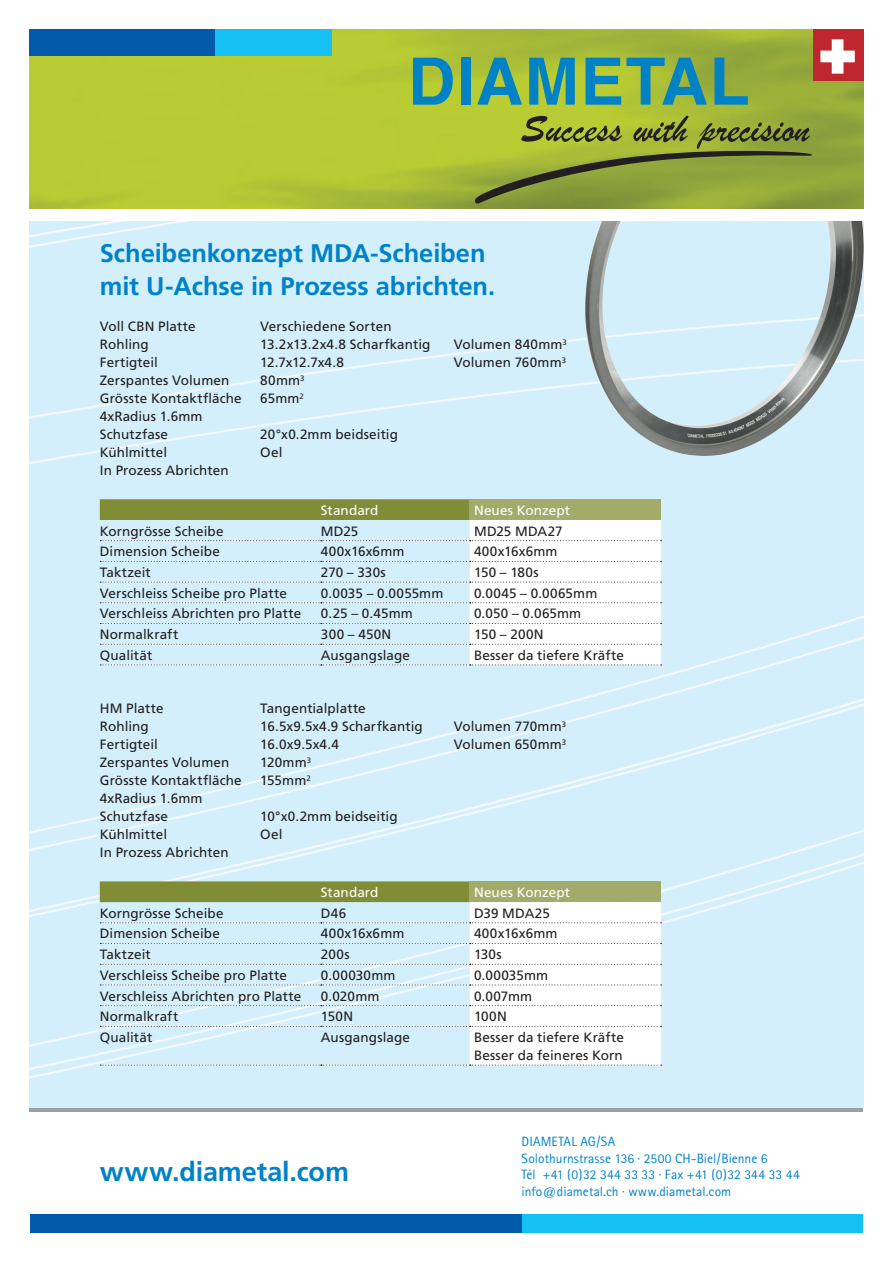
<style>
.page{position:relative;width:893px;height:1263px;background:#fff}
.page>*{position:absolute;margin:0;border:0;box-sizing:border-box;transform-origin:0 0}
.t1{font:700 27px "Frutiger";letter-spacing:-.005em;color:#0082c8}
.t2{font:700 25.5px/33px "Frutiger";letter-spacing:-.005em;color:#0082c8}
.t3{font:13.5px/18px "Frutiger";letter-spacing:.005em;color:#231f20}
.t4{font:13.5px/16.5px "Rotis Sans Serif";letter-spacing:.005em;color:#0082c8}
.t5{font:13.5px "Frutiger";letter-spacing:.01em;color:#fff}
</style>
<div class="page">
<svg style="left:30px;top:1107px;width:833px;height:4px;background:#aab3b8"></svg>
<div style="left:30px;top:221px;width:833px;height:886px;background:#d3effb"></div>
<div style="left:30px;top:1214px;width:601px;height:19px;background:#015aaa"></div>
<div style="left:522px;top:1214px;width:341px;height:19px;background:#15c0f2"></div>
<img style="left:30px;top:30px;width:833px;height:178px">
<div style="left:813px;top:30px;width:50px;height:51px;background:#c0262d"></div>
<svg style="left:820px;top:39px;width:35px;height:35px"></svg>
<svg style="left:413px;top:58px;width:40px;height:47px;background:#479d8b"></svg>
<div style="left:461px;top:58px;width:10px;height:47px;background:#0082c5"></div>
<svg style="left:477px;top:58px;width:45px;height:47px;background:#5ea579"></svg>
<svg style="left:529px;top:58px;width:46px;height:47px;background:#3a9896"></svg>
<svg style="left:585px;top:58px;width:122px;height:47px;background:#59a27a"></svg>
<svg style="left:715px;top:58px;width:33px;height:47px;background:#579973"></svg>
<svg style="left:474px;top:116px;width:339px;height:88px;background:#8b9b35"></svg>
<div style="left:30px;top:30px;width:185px;height:26px;background:#015aaa"></div>
<div style="left:215px;top:30px;width:116px;height:26px;background:#17c0f2"></div>
<img style="left:491px;top:221px;width:373px;height:284px">
<svg style="left:100px;top:499px;width:562px;height:166px"></svg>
<svg style="left:100px;top:881px;width:562px;height:185px"></svg>
<h2 class="t2" style="left:100px;top:237px;width:397px">Scheibenkonzept MDA-Scheiben mit U-Achse in Prozess abrichten.</h2>
<p class="t3" style="left:100px;top:317px;width:97px">Voll CBN Platte</p>
<p class="t3" style="left:260px;top:317px;width:133px">Verschiedene Sorten</p>
<p class="t3" style="left:100px;top:335px;width:50px">Rohling</p>
<p class="t3" style="left:260px;top:335px;width:172px">13.2x13.2x4.8 Scharfkantig</p>
<p class="t3" style="left:454px;top:335px;width:115px">Volumen 840mm<sup>3</sup></p>
<p class="t3" style="left:100px;top:353px;width:60px">Fertigteil</p>
<p class="t3" style="left:260px;top:353px;width:85px">12.7x12.7x4.8</p>
<p class="t3" style="left:454px;top:353px;width:114px">Volumen 760mm<sup>3</sup></p>
<p class="t3" style="left:100px;top:371px;width:131px">Zerspantes Volumen</p>
<p class="t3" style="left:260px;top:371px;width:46px">80mm<sup>3</sup></p>
<p class="t3" style="left:100px;top:389px;width:143px">Grösste Kontaktfläche</p>
<p class="t3" style="left:260px;top:389px;width:45px">65mm<sup>2</sup></p>
<p class="t3" style="left:100px;top:407px;width:104px">4xRadius 1.6mm<br>Schutzfase</p>
<p class="t3" style="left:260px;top:425px;width:139px">20°x0.2mm beidseitig</p>
<p class="t3" style="left:100px;top:443px;width:69px">Kühlmittel</p>
<p class="t3" style="left:260px;top:443px;width:24px">Oel</p>
<p class="t3" style="left:100px;top:461px;width:130px">In Prozess Abrichten</p>
<p class="t5" style="left:321px;top:502px;width:59px">Standard</p>
<p class="t5" style="left:474px;top:502px;width:98px">Neues Konzept</p>
<p class="t3" style="left:100px;top:522px;width:125px">Korngrösse Scheibe</p>
<p class="t3" style="left:321px;top:522px;width:39px">MD25</p>
<p class="t3" style="left:474px;top:522px;width:90px">MD25 MDA27</p>
<p class="t3" style="left:100px;top:542px;width:122px">Dimension Scheibe</p>
<p class="t3" style="left:321px;top:542px;width:85px">400x16x6mm</p>
<p class="t3" style="left:474px;top:542px;width:85px">400x16x6mm</p>
<p class="t3" style="left:100px;top:563px;width:53px">Taktzeit</p>
<p class="t3" style="left:321px;top:563px;width:66px">270 – 330s</p>
<p class="t3" style="left:474px;top:563px;width:66px">150 – 180s</p>
<p class="t3" style="left:100px;top:584px;width:189px">Verschleiss Scheibe pro Platte</p>
<p class="t3" style="left:321px;top:584px;width:124px">0.0035 – 0.0055mm</p>
<p class="t3" style="left:474px;top:584px;width:125px">0.0045 – 0.0065mm</p>
<p class="t3" style="left:100px;top:605px;width:203px">Verschleiss Abrichten pro Platte</p>
<p class="t3" style="left:321px;top:605px;width:93px">0.25 – 0.45mm</p>
<p class="t3" style="left:474px;top:605px;width:109px">0.050 – 0.065mm</p>
<p class="t3" style="left:100px;top:625px;width:80px">Normalkraft</p>
<p class="t3" style="left:321px;top:625px;width:72px">300 – 450N</p>
<p class="t3" style="left:474px;top:625px;width:71px">150 – 200N</p>
<p class="t3" style="left:100px;top:646px;width:54px">Qualität</p>
<p class="t3" style="left:321px;top:646px;width:91px">Ausgangslage</p>
<p class="t3" style="left:474px;top:646px;width:151px">Besser da tiefere Kräfte</p>
<p class="t3" style="left:100px;top:700px;width:65px">HM Platte</p>
<p class="t3" style="left:260px;top:700px;width:107px">Tangentialplatte</p>
<p class="t3" style="left:100px;top:718px;width:50px">Rohling</p>
<p class="t3" style="left:260px;top:718px;width:164px">16.5x9.5x4.9 Scharfkantig</p>
<p class="t3" style="left:454px;top:718px;width:114px">Volumen 770mm<sup>3</sup></p>
<p class="t3" style="left:100px;top:736px;width:60px">Fertigteil</p>
<p class="t3" style="left:260px;top:736px;width:80px">16.0x9.5x4.4</p>
<p class="t3" style="left:454px;top:736px;width:114px">Volumen 650mm<sup>3</sup></p>
<p class="t3" style="left:100px;top:754px;width:131px">Zerspantes Volumen</p>
<p class="t3" style="left:260px;top:754px;width:52px">120mm<sup>3</sup></p>
<p class="t3" style="left:100px;top:772px;width:143px">Grösste Kontaktfläche</p>
<p class="t3" style="left:260px;top:772px;width:52px">155mm<sup>2</sup></p>
<p class="t3" style="left:100px;top:790px;width:104px">4xRadius 1.6mm<br>Schutzfase</p>
<p class="t3" style="left:260px;top:807px;width:139px">10°x0.2mm beidseitig</p>
<p class="t3" style="left:100px;top:825px;width:69px">Kühlmittel</p>
<p class="t3" style="left:260px;top:825px;width:24px">Oel</p>
<p class="t3" style="left:100px;top:843px;width:130px">In Prozess Abrichten</p>
<p class="t5" style="left:321px;top:884px;width:59px">Standard</p>
<p class="t5" style="left:474px;top:884px;width:98px">Neues Konzept</p>
<p class="t3" style="left:100px;top:904px;width:125px">Korngrösse Scheibe</p>
<p class="t3" style="left:321px;top:904px;width:27px">D46</p>
<p class="t3" style="left:474px;top:904px;width:77px">D39 MDA25</p>
<p class="t3" style="left:100px;top:925px;width:122px">Dimension Scheibe</p>
<p class="t3" style="left:321px;top:925px;width:85px">400x16x6mm</p>
<p class="t3" style="left:474px;top:925px;width:85px">400x16x6mm</p>
<p class="t3" style="left:100px;top:945px;width:53px">Taktzeit</p>
<p class="t3" style="left:321px;top:945px;width:30px">200s</p>
<p class="t3" style="left:474px;top:945px;width:29px">130s</p>
<p class="t3" style="left:100px;top:966px;width:189px">Verschleiss Scheibe pro Platte</p>
<p class="t3" style="left:321px;top:966px;width:76px">0.00030mm</p>
<p class="t3" style="left:474px;top:966px;width:76px">0.00035mm</p>
<p class="t3" style="left:100px;top:987px;width:203px">Verschleiss Abrichten pro Platte</p>
<p class="t3" style="left:321px;top:987px;width:60px">0.020mm</p>
<p class="t3" style="left:474px;top:987px;width:60px">0.007mm</p>
<p class="t3" style="left:100px;top:1007px;width:80px">Normalkraft</p>
<p class="t3" style="left:321px;top:1007px;width:34px">150N</p>
<p class="t3" style="left:474px;top:1007px;width:34px">100N</p>
<p class="t3" style="left:100px;top:1028px;width:54px">Qualität</p>
<p class="t3" style="left:321px;top:1028px;width:91px">Ausgangslage</p>
<p class="t3" style="left:474px;top:1028px;width:151px">Besser da tiefere Kräfte<br>Besser da feineres Korn</p>
<h1 class="t1" style="left:100px;top:1156px;width:251px">www.diametal.com</h1>
<p class="t4" style="left:522px;top:1133px;width:280px">DIAMETAL AG/SA<br>Solothurnstrasse 136 · 2500 CH-Biel/Bienne 6<br>Tél +41 (0)32 344 33 33 · Fax +41 (0)32 344 33 44 info@diametal.ch · www.diametal.com</p>
</div>
